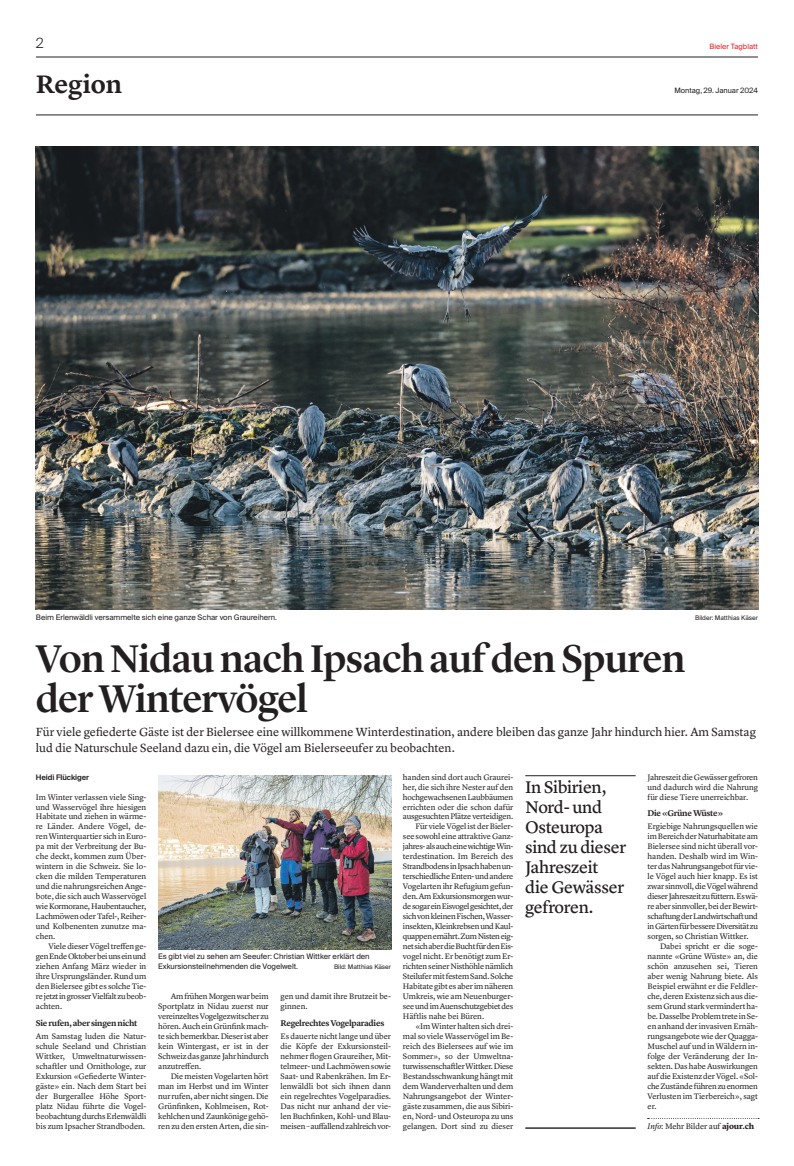
<style>
.page{position:relative;width:794px;height:1166px;background:#fff}
.page>*{position:absolute;margin:0;border:0;box-sizing:border-box;transform-origin:0 0}
.t1{font:500 40.07px/39.9px "Lyon Display";letter-spacing:-.02em;color:#231f20}
.t2{font:600 26.25px "Lyon Text";letter-spacing:-.005em;color:#231f20}
.t3{font:17.5px/20.1px "Lyon Text Regular No.2";letter-spacing:-.02em;color:#231f20}
.t4{font:300 14px "Suisse Intl";color:#231f20}
.t5{font:12.25px/15.8px "Lyon Text";letter-spacing:-.005em;color:#231f20}
.t6{font:600 8.66px "Lyon Text";letter-spacing:-.035em;color:#231f20}
.t7{font:8.31px/10px "Lyon Text";letter-spacing:-.015em;color:#231f20;text-align:justify}
.t8{font:8.31px "Lyon Text";letter-spacing:-.04em;color:#231f20}
.t9{font:8.31px "Lyon Text";letter-spacing:-.05em;color:#231f20}
.t10{font:8.31px "Lyon Text";letter-spacing:-.035em;color:#231f20}
.t11{font:7.61px/10px "Suisse Intl";letter-spacing:-.005em;color:#231f20}
.t12{font:600 7.61px "Suisse Intl";letter-spacing:-.01em;color:#231f20}
.t13{font:7.35px "Suisse Intl";color:#231f20}
.t14{font:7.35px "Suisse Intl";color:#ee1d23}
.t15{font:6.3px "Suisse Intl";letter-spacing:-.005em;color:#231f20}
.s1{font-style:italic}
.s2{font-weight:700}
</style>
<div class="page">
<hr style="left:36px;top:57px;width:722px;height:1px;background:#231f20">
<hr style="left:36px;top:115px;width:722px;height:1px;background:#231f20">
<img style="left:158px;top:775px;width:233px;height:174px">
<img style="left:36px;top:147px;width:722px;height:463px">
<hr style="left:525px;top:775px;width:110px;height:1px;background:#231f20">
<hr style="left:525px;top:1127px;width:110px;height:2px;background:#231f20">
<svg style="left:647px;top:1118px;width:112px;height:1px"></svg>
<h3 class="t4" style="left:36px;top:35px;width:9px">2</h3>
<h2 class="t2" style="left:36px;top:64px;width:88px">Region</h2>
<p class="t14" style="left:709px;top:42px;width:50px">Bieler Tagblatt</p>
<p class="t13" style="left:674px;top:86px;width:85px">Montag, 29. Januar 2024</p>
<p class="t11" style="left:36px;top:612px;width:243px">Beim Erlenwäldli versammelte sich eine ganze Schar von Graureihern.</p>
<p class="t15" style="left:695px;top:614px;width:64px">Bilder: Matthias Käser</p>
<h1 class="t1" style="left:36px;top:636px;width:651px">Von Nidau nach Ipsach auf den Spuren der Wintervögel</h1>
<h3 class="t5" style="left:36px;top:723px;width:721px">Für viele gefiederte Gäste ist der Bielersee eine willkommene Winterdestination, andere bleiben das ganze Jahr hindurch hier. Am Samstag lud die Naturschule Seeland dazu ein, die Vögel am Bielerseeufer zu beobachten.</h3>
<p class="t12" style="left:36px;top:772px;width:55px">Heidi Flückiger</p>
<p class="t7" style="left:403px;top:771px;width:112px">handen sind dort auch Graurei-</p>
<p class="t7" style="left:403px;top:781px;width:112px">her, die sich ihre Nester auf den</p>
<p class="t7" style="left:403px;top:791px;width:112px">hochgewachsenen Laubbäumen</p>
<p class="t7" style="left:403px;top:801px;width:112px">errichten oder die schon dafür</p>
<p class="t7" style="left:403px;top:811px;width:112px">ausgesuchten Plätze verteidigen.</p>
<p class="t7" style="left:415px;top:821px;width:99px">Für viele Vögel ist der Bieler-</p>
<p class="t7" style="left:403px;top:831px;width:112px">see sowohl eine attraktive Ganz-</p>
<p class="t8" style="left:403px;top:840px;width:112px">jahres- als auch eine wichtige Win-</p>
<p class="t7" style="left:403px;top:851px;width:112px">terdestination. Im Bereich des</p>
<p class="t8" style="left:403px;top:860px;width:112px">Strandbodens in Ipsach haben un-</p>
<p class="t7" style="left:403px;top:871px;width:112px">terschiedliche Enten- und andere</p>
<p class="t7" style="left:403px;top:881px;width:112px">Vogelarten ihr Refugium gefun-</p>
<p class="t7" style="left:403px;top:891px;width:112px">den. Am Exkursionsmorgen wur-</p>
<p class="t9" style="left:403px;top:900px;width:112px">de sogar ein Eisvogel gesichtet, der</p>
<p class="t7" style="left:403px;top:911px;width:112px">sich von kleinen Fischen, Wasser-</p>
<p class="t7" style="left:403px;top:921px;width:112px">insekten, Kleinkrebsen und Kaul-</p>
<p class="t10" style="left:403px;top:930px;width:112px">quappen ernährt. Zum Nisten eig-</p>
<p class="t8" style="left:403px;top:940px;width:112px">net sich aber die Bucht für den Eis-</p>
<p class="t7" style="left:403px;top:951px;width:112px">vogel nicht. Er benötigt zum Er-</p>
<p class="t7" style="left:403px;top:960px;width:112px">richten seiner Nisthöhle nämlich</p>
<p class="t7" style="left:403px;top:970px;width:112px">Steilufer mit festem Sand. Solche</p>
<p class="t7" style="left:403px;top:980px;width:112px">Habitate gibt es aber im näheren</p>
<p class="t7" style="left:403px;top:990px;width:112px">Umkreis, wie am Neuenburger-</p>
<p class="t7" style="left:403px;top:1000px;width:112px">see und im Auenschutzgebiet des</p>
<p class="t7" style="left:403px;top:1010px;width:83px">Häftlis nahe bei Büren.</p>
<p class="t7" style="left:415px;top:1020px;width:99px">«Im Winter halten sich drei-</p>
<p class="t7" style="left:403px;top:1030px;width:112px">mal so viele Wasservögel im Be-</p>
<p class="t7" style="left:403px;top:1040px;width:112px">reich des Bielersees auf wie im</p>
<p class="t7" style="left:403px;top:1050px;width:112px">Sommer», so der Umweltna-</p>
<p class="t7" style="left:403px;top:1060px;width:112px">turwissenschaftler Wittker. Diese</p>
<p class="t7" style="left:403px;top:1070px;width:112px">Bestandsschwankung hängt mit</p>
<p class="t7" style="left:403px;top:1080px;width:112px">dem Wanderverhalten und dem</p>
<p class="t7" style="left:403px;top:1090px;width:112px">Nahrungsangebot der Winter-</p>
<p class="t7" style="left:403px;top:1100px;width:112px">gäste zusammen, die aus Sibiri-</p>
<p class="t7" style="left:403px;top:1110px;width:112px">en, Nord- und Osteuropa zu uns</p>
<p class="t7" style="left:403px;top:1120px;width:112px">gelangen. Dort sind zu dieser</p>
<p class="t7" style="left:647px;top:771px;width:112px">Jahreszeit die Gewässer gefroren und dadurch wird die Nahrung für diese Tiere unerreichbar.</p>
<p class="t6" style="left:647px;top:806px;width:77px">Die «Grüne Wüste»</p>
<p class="t7" style="left:647px;top:821px;width:112px">Ergiebige Nahrungsquellen wie im Bereich der Naturhabitate am Bielersee sind nicht überall vor&shy;handen. Deshalb wird im Win&shy;ter das Nahrungsangebot für vie&shy;le Vögel auch hier knapp. Es ist zwar sinnvoll, die Vögel während dieser Jahreszeit zu füttern. Es wä&shy;re aber sinnvoller, bei der Bewirt&shy;schaftung der Landwirtschaft und in Gärten für bessere Diversität zu sorgen, so Christian Wittker.</p>
<p class="t7" style="left:647px;top:941px;width:112px;text-indent:12px">Dabei spricht er die soge&shy;nannte «Grüne Wüste» an, die schön anzusehen sei, Tieren aber wenig Nahrung biete. Als Beispiel erwähnt er die Feldler&shy;che, deren Existenz sich aus die&shy;sem Grund stark vermindert ha&shy;be. Dasselbe Problem trete in Se&shy;en anhand der invasiven Ernäh&shy;rungsangebote wie der Quagga-Muschel auf und in Wäldern in&shy;folge der Veränderung der In&shy;sekten. Das habe Auswirkungen auf die Existenz der Vögel. «Sol&shy;che Zustände führen zu enormen Verlusten im Tierbereich», sagt er.</p>
<h3 class="t3" style="left:525px;top:775px;width:102px">In Sibirien,<br>Nord- und<br>Osteuropa sind zu dieser<br>Jahreszeit die Gewässer gefroren.</h3>
<p class="t7" style="left:36px;top:791px;width:112px">Im Winter verlassen viele Sing&shy;und Wasservögel ihre hiesigen Habitate und ziehen in wärme&shy;re Länder. Andere Vögel, de&shy;ren Winterquartier sich in Euro&shy;pa mit der Verbreitung der Bu&shy;che deckt, kommen zum Über&shy;wintern in die Schweiz. Sie lo&shy;cken die milden Temperaturen und die nahrungsreichen Ange&shy;bote, die sich auch Wasservögel wie Kormorane, Haubentaucher, Lachmöwen oder Tafel-, Reiher&shy;und Kolbenenten zunutze ma&shy;chen.</p>
<p class="t7" style="left:36px;top:941px;width:112px;text-indent:12px">Viele dieser Vögel treffen ge&shy;gen Ende Oktober bei uns ein und ziehen Anfang März wieder in ihre Ursprungsländer. Rund um den Bielersee gibt es solche Tie&shy;re jetzt in grosser Vielfalt zu beob&shy;achten.</p>
<p class="t6" style="left:36px;top:1016px;width:103px">Sie rufen, aber singen nicht</p>
<p class="t7" style="left:36px;top:1030px;width:112px">Am Samstag luden die Natur&shy;schule Seeland und Christian Wittker, Umweltnaturwissen&shy;schaftler und Ornithologe, zur Exkursion «Gefiederte Winter&shy;gäste» ein. Nach dem Start bei der Burgerallee Höhe Sport&shy;platz Nidau führte die Vogel&shy;beobachtung durchs Erlenwäldli bis zum Ipsacher Strandboden.</p>
<p class="t11" style="left:158px;top:951px;width:213px">Es gibt viel zu sehen am Seeufer: Christian Wittker erklärt den<br>Exkursionsteilnehmenden die Vogelwelt.</p>
<p class="t15" style="left:334px;top:963px;width:58px">Bild: Matthias Käser</p>
<p class="t7" style="left:281px;top:990px;width:112px">gen und damit ihre Brutzeit be&shy;ginnen.</p>
<p class="t6" style="left:281px;top:1016px;width:105px">Regelrechtes Vogelparadies</p>
<p class="t7" style="left:281px;top:1030px;width:112px">Es dauerte nicht lange und über die Köpfe der Exkursionsteil&shy;nehmer flogen Graureiher, Mit&shy;telmeer- und Lachmöwen sowie Saat- und Rabenkrähen. Im Er&shy;lenwäldli bot sich ihnen dann ein regelrechtes Vogelparadies.<br>Das nicht nur anhand der vie&shy;len Buchfinken, Kohl- und Blau&shy;meisen – auffallend zahlreich vor-</p>
<p class="t7" style="left:158px;top:990px;width:112px;text-indent:12px">Am frühen Morgen war beim Sportplatz in Nidau zuerst nur vereinzeltes Vogelgezwitscher zu hören. Auch ein Grünfink mach&shy;te sich bemerkbar. Dieser ist aber kein Wintergast, er ist in der Schweiz das ganze Jahr hindurch anzutreffen.</p>
<p class="t7" style="left:158px;top:1070px;width:112px;text-indent:12px">Die meisten Vogelarten hört man im Herbst und im Winter nur rufen, aber nicht singen. Die Grünfinken, Kohlmeisen, Rot&shy;kehlchen und Zaunkönige gehö&shy;ren zu den ersten Arten, die sin-</p>
<p class="t7" style="left:647px;top:1120px;width:108px"><span class="s1">Info</span>: Mehr Bilder auf <span class="s2">ajour.ch</span></p>
</div>
